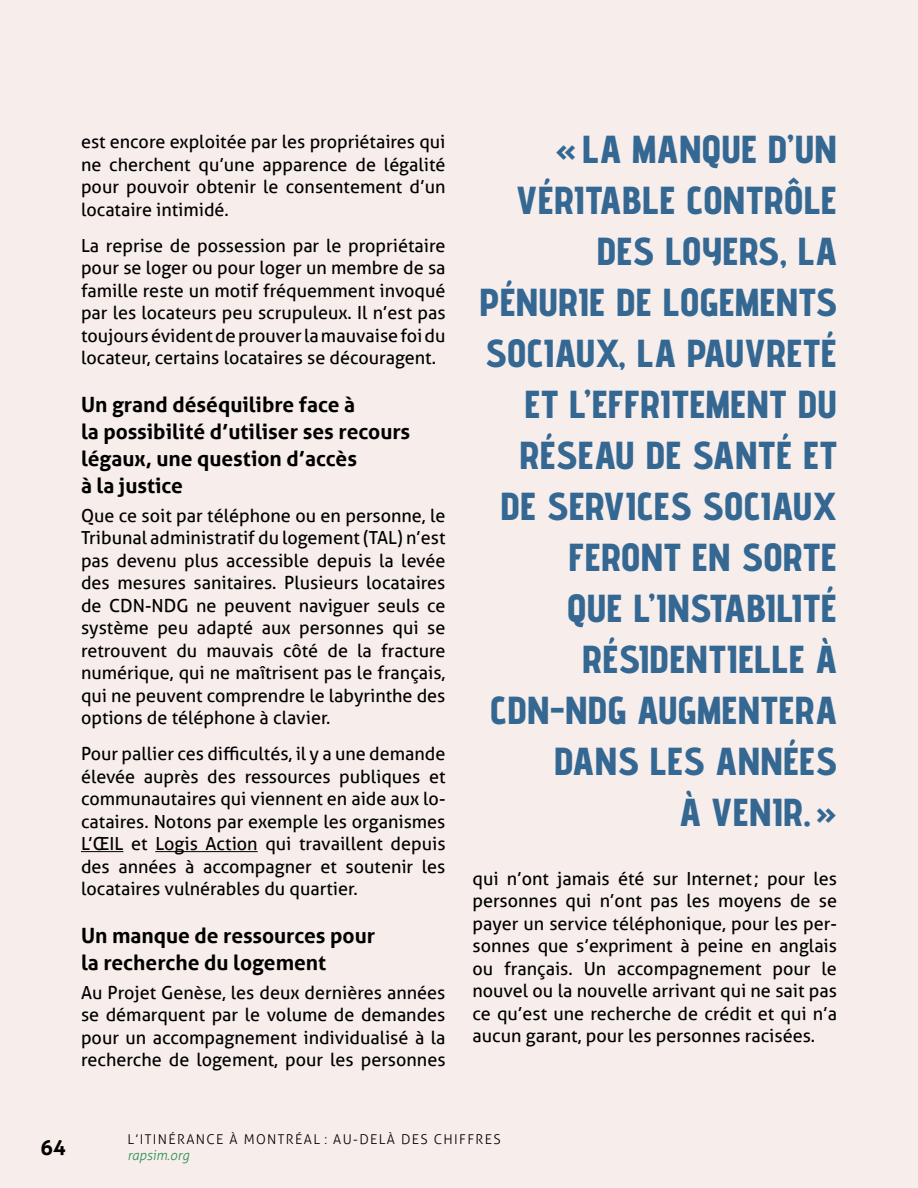
<style>
.page{position:relative;width:918px;height:1188px;background:#f7edeb}
.page>*{position:absolute;margin:0;border:0;box-sizing:border-box;transform-origin:0 0}
.t1{font:800 39px/51px "Advent Pro";letter-spacing:.01em;color:#346892;text-align:right}
.t2{font:700 21px/27px "Aller";color:#000}
.t3{font:18px/22.5px "Aller";color:#000;text-align:justify}
.t4{font:300 13.5px "Aller";letter-spacing:.1em;color:#000}
.t5{font:italic 300 13.5px "Aller";color:#2c9354}
</style>
<div class="page">
<hr style="left:81px;top:851px;width:42px;height:1px;background:#000">
<hr style="left:155px;top:851px;width:103px;height:1px;background:#000">
<p class="t3" style="left:81px;top:131px;width:366px">est encore exploitée par les propriétaires qui ne cherchent qu’une apparence de légalité pour pouvoir obtenir le consentement d’un locataire intimidé.</p>
<p class="t3" style="left:81px;top:234px;width:366px">La reprise de possession par le propriétaire pour se loger ou pour loger un membre de sa famille reste un motif fréquemment invoqué par les locateurs peu scrupuleux. Il n’est pas toujours évident de prouver la mauvaise foi du locateur, certains locataires se découragent.</p>
<p class="t2" style="left:81px;top:390px;width:331px">Un grand déséquilibre face à<br>la possibilité d’utiliser ses recours légaux, une question d’accès<br>à la justice</p>
<p class="t3" style="left:81px;top:504px;width:366px">Que ce soit par téléphone ou en personne, le Tribunal administratif du logement (TAL) n’est pas devenu plus accessible depuis la levée des mesures sanitaires. Plusieurs locataires de CDN-NDG ne peuvent naviguer seuls ce système peu adapté aux personnes qui se retrouvent du mauvais côté de la fracture numérique, qui ne maîtrisent pas le français, qui ne peuvent comprendre le labyrinthe des options de téléphone à clavier.</p>
<p class="t3" style="left:81px;top:743px;width:366px">Pour pallier ces difficultés, il y a une demande élevée auprès des ressources publiques et communautaires qui viennent en aide aux lo&shy;cataires. Notons par exemple les organismes L’ŒIL et Logis Action qui travaillent depuis des années à accompagner et soutenir les locataires vulnérables du quartier.</p>
<p class="t2" style="left:81px;top:921px;width:296px">Un manque de ressources pour la recherche du logement</p>
<p class="t3" style="left:81px;top:981px;width:366px">Au Projet Genèse, les deux dernières années se démarquent par le volume de demandes pour un accompagnement individualisé à la recherche de logement, pour les personnes</p>
<p class="t1" style="left:479px;top:123px;width:359px">«LA MANQUE D’UN<br>VÉRITABLE CONTRÔLE<br>DES LOYERS, LA<br>PÉNURIE DE LOGEMENTS<br>SOCIAUX, LA PAUVRETÉ<br>ET L’EFFRITEMENT DU<br>RÉSEAU DE SANTÉ ET<br>DE SERVICES SOCIAUX<br>FERONT EN SORTE<br>QUE L’INSTABILITÉ<br>RÉSIDENTIELLE À<br>CDN-NDG AUGMENTERA<br>DANS LES ANNÉES<br>À VENIR.»</p>
<p class="t3" style="left:472px;top:867px;width:366px">qui n’ont jamais été sur Internet; pour les personnes qui n’ont pas les moyens de se payer un service téléphonique, pour les per&shy;sonnes que s’expriment à peine en anglais ou français. Un accompagnement pour le nouvel ou la nouvelle arrivant qui ne sait pas ce qu’est une recherche de crédit et qui n’a aucun garant, pour les personnes racisées.</p>
<p class="t2" style="left:40px;top:1134px;width:27px">64</p>
<p class="t4" style="left:127px;top:1131px;width:375px">L’ITINÉRANCE À MONTRÉAL : AU-DELÀ DES CHIFFRES</p>
<p class="t5" style="left:127px;top:1147px;width:63px">rapsim.org</p>
</div>
